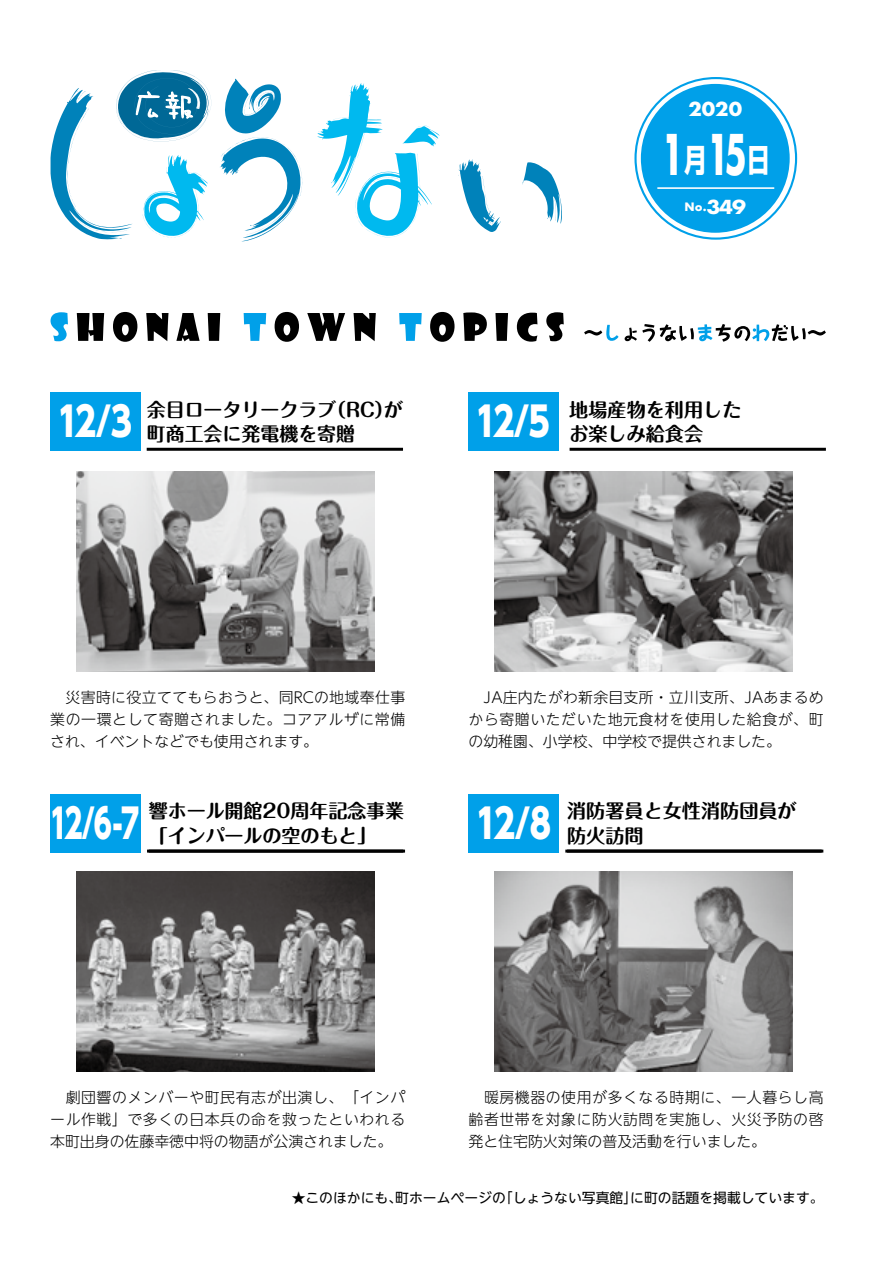
<style>
.page{position:relative;width:893px;height:1263px;background:#fff}
.page>*{position:absolute;margin:0;border:0;box-sizing:border-box;transform-origin:0 0}
.t1{font:700 61.65px "Futura PT";color:#fff;scale:.6 1}
.t2{font:800 40.35px "UD Shin Go NT Pr 6";letter-spacing:-.12em;color:#fff;scale:.8 1}
.t3{font:800 40.35px "UD Shin Go NT Pr 6";letter-spacing:-.12em;color:#fff;scale:.68 1}
.t4{font:700 31.95px "Shin Go Pr 6";color:#fff;scale:.73 1}
.t5{font:700 21.3px "Futura PT";color:#fff;scale:1.05 1}
.t6{font:700 21.3px "Futura PT";color:#fff;scale:1.09 1}
.t7{font:700 19.2px "Maru Fo Pro";color:#000}
.t8{font:300 14.85px/22.4px "UD Shin Go NT Pr 6";letter-spacing:.04em;color:#000;text-align:justify}
.t9{font:13.8px "UD Shin Go NT Pr 6";color:#000}
.t10{font:700 12.75px "Futura PT";color:#fff}
.s1{font-family:"Futura PT";font-size:61.65px}
.s2{font-size:12.75px}
</style>
<div class="page">
<hr style="left:571px;top:448px;width:253px;height:3px;background:#000">
<div style="left:468px;top:392px;width:91px;height:59px;background:#00a0e9"></div>
<img style="left:495px;top:471px;width:298px;height:200px">
<hr style="left:148px;top:448px;width:253px;height:3px;background:#000">
<img style="left:77px;top:471px;width:297px;height:200px">
<div style="left:50px;top:392px;width:91px;height:59px;background:#00a0e9"></div>
<hr style="left:149px;top:849px;width:253px;height:3px;background:#000">
<img style="left:77px;top:871px;width:297px;height:200px">
<div style="left:50px;top:794px;width:91px;height:58px;background:#00a0e9"></div>
<hr style="left:150px;top:849px;width:254px;height:3px;background:#000">
<hr style="left:567px;top:849px;width:253px;height:3px;background:#000">
<img style="left:495px;top:871px;width:298px;height:200px">
<div style="left:468px;top:794px;width:91px;height:58px;background:#00a0e9"></div>
<hr style="left:569px;top:849px;width:253px;height:3px;background:#000">
<svg style="left:317px;top:83px;width:122px;height:155px"></svg>
<svg style="left:522px;top:162px;width:40px;height:62px"></svg>
<svg style="left:458px;top:159px;width:43px;height:73px"></svg>
<svg style="left:220px;top:79px;width:83px;height:162px"></svg>
<svg style="left:51px;top:70px;width:160px;height:169px"></svg>
<svg style="left:635px;top:78px;width:161px;height:161px"></svg>
<div style="left:641px;top:84px;width:149px;height:149px;background:#00a0e9;border-radius:50%"></div>
<hr style="left:657px;top:187px;width:117px;height:2px;background:#fff">
<svg style="left:584px;top:325px;width:35px;height:16px"></svg>
<svg style="left:625px;top:324px;width:201px;height:18px"></svg>
<svg style="left:51px;top:312px;width:17px;height:29px"></svg>
<svg style="left:77px;top:313px;width:27px;height:28px"></svg>
<svg style="left:113px;top:312px;width:24px;height:30px"></svg>
<svg style="left:146px;top:313px;width:23px;height:28px"></svg>
<svg style="left:176px;top:313px;width:24px;height:28px"></svg>
<svg style="left:208px;top:313px;width:12px;height:28px"></svg>
<svg style="left:244px;top:313px;width:22px;height:28px"></svg>
<svg style="left:275px;top:312px;width:24px;height:30px"></svg>
<svg style="left:307px;top:313px;width:38px;height:28px"></svg>
<svg style="left:354px;top:313px;width:22px;height:28px"></svg>
<svg style="left:399px;top:313px;width:23px;height:28px"></svg>
<svg style="left:430px;top:312px;width:25px;height:30px"></svg>
<svg style="left:463px;top:312px;width:24px;height:29px"></svg>
<svg style="left:495px;top:313px;width:13px;height:28px"></svg>
<svg style="left:517px;top:313px;width:20px;height:29px"></svg>
<svg style="left:546px;top:312px;width:18px;height:29px"></svg>
<h3 class="t5" style="left:688px;top:95px;width:53px">2020</h3>
<h3 class="t4" style="left:662px;top:134px;width:64px">月<span class="s1">1</span></h3>
<h1 class="t1" style="left:707px;top:115px;width:68px">15</h1>
<h3 class="t4" style="left:747px;top:134px;width:33px">日</h3>
<h3 class="t6" style="left:703px;top:193px;width:41px"><span class="s2">.</span>349</h3>
<p class="t10" style="left:685px;top:198px;width:20px">No</p>
<p class="t7" style="left:147px;top:394px;width:191px">余目ロータリークラブ</p>
<h2 class="t2" style="left:57px;top:388px;width:95px">12/3</h2>
<p class="t7" style="left:327px;top:394px;width:78px">（RC が）</p>
<p class="t7" style="left:147px;top:418px;width:210px">町商工会に発電機を寄贈</p>
<h2 class="t2" style="left:475px;top:388px;width:94px">12/5</h2>
<p class="t7" style="left:569px;top:394px;width:174px">地場産物を利用した</p>
<p class="t7" style="left:569px;top:418px;width:135px">お楽しみ給食会</p>
<p class="t8" style="left:50px;top:685px;width:357px">　災害時に役立ててもらおうと、同RCの地域奉仕事業の一環として寄贈されました。コアアルザに常備され、イベントなどでも使用されます。</p>
<p class="t8" style="left:468px;top:685px;width:357px">　JA庄内たがわ新余目支所・立川支所、JAあまるめから寄贈いただいた地元食材を使用した給食が、町の幼稚園、小学校、中学校で提供されました。</p>
<h2 class="t3" style="left:50px;top:790px;width:133px">12/6-7</h2>
<p class="t7" style="left:149px;top:796px;width:257px">響ホール開館20周年記念事業</p>
<p class="t7" style="left:149px;top:820px;width:229px">「インパールの空のもと「</p>
<p class="t7" style="left:567px;top:796px;width:231px">消防署員と女性消防団員が</p>
<h2 class="t2" style="left:476px;top:790px;width:211px">12/8 <sub>防火訪問</sub></h2>
<p class="t8" style="left:50px;top:1085px;width:357px">　劇団響のメンバーや町民有志が出演し、「インパール作戦」で多くの日本兵の命を救ったといわれる本町出身の佐藤幸徳中将の物語が公演されました。</p>
<p class="t8" style="left:468px;top:1085px;width:357px">　暖房機器の使用が多くなる時期に、一人暮らし高齢者世帯を対象に防火訪問を実施し、火災予防の啓発と住宅防火対策の普及活動を行いました。</p>
<p class="t9" style="left:395px;top:1186px;width:112px">町ホームページの</p>
<p class="t9" style="left:499px;top:1186px;width:140px">「しょうない写真館」</p>
<p class="t9" style="left:630px;top:1186px;width:195px">に町の話題を掲載しています。</p>
<p class="t9" style="left:292px;top:1186px;width:112px">★このほかにも、</p>
</div>
